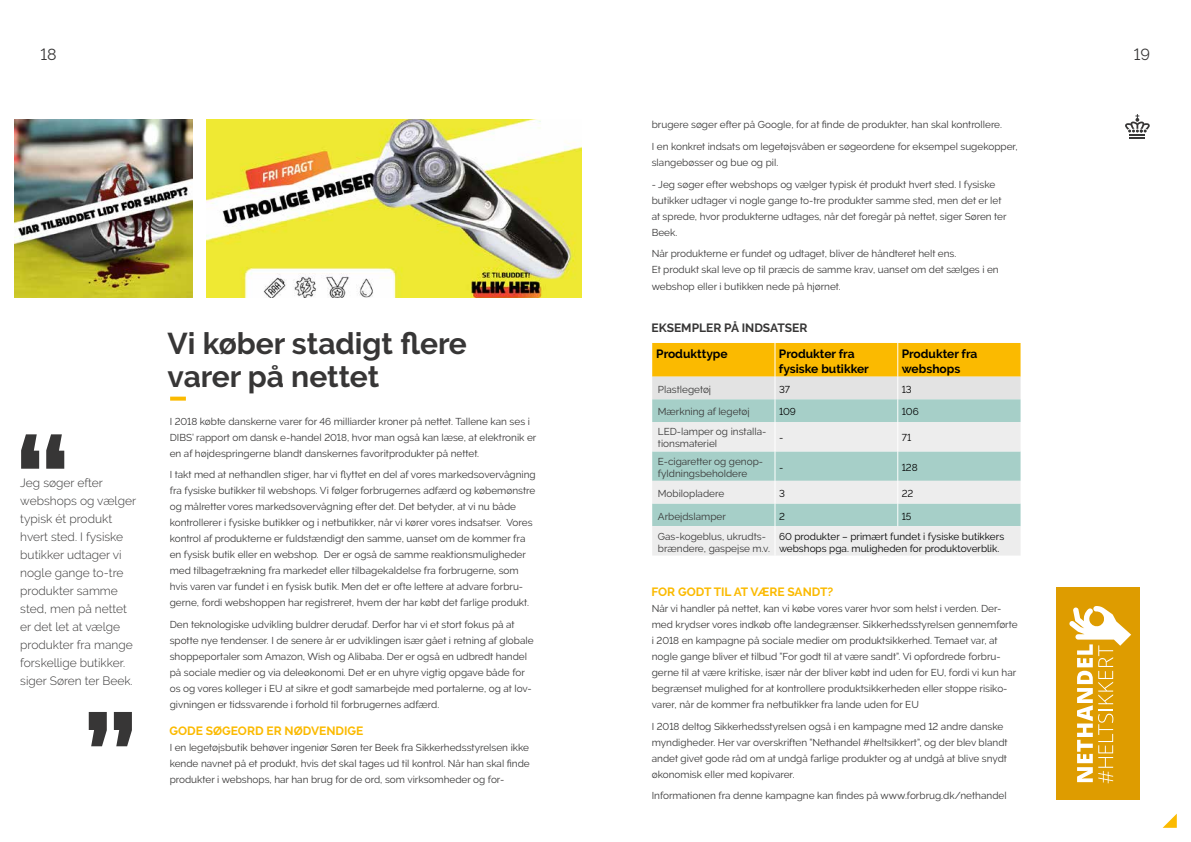
<style>
.page{position:relative;width:1191px;height:842px;background:#fff}
.page>*{position:absolute;margin:0;border:0;box-sizing:border-box;transform-origin:0 0}
.t1{font:700 30px/33px "Raleway";color:#373636}
.t2{font:16px "Raleway";color:#373636}
.t3{font:300 12px/18px "Raleway";color:#373636}
.t4{font:700 12px/14.4px "Raleway";color:#000}
.t5{font:700 12px "Raleway";color:#fbba00}
.t6{font:700 12px "Raleway";color:#373636}
.t7{font:10px/16px "Raleway";color:#373636}
.t8{font:10px/12px "Raleway";color:#000}
</style>
<div class="page">
<svg style="left:170px;top:397px;width:16px;height:4px"></svg>
<svg style="left:1125px;top:114px;width:24px;height:24px"></svg>
<svg style="left:1162px;top:814px;width:14px;height:14px"></svg>
<svg style="left:652px;top:451px;width:368px;height:105px;background:#cadedb"></svg>
<svg style="left:652px;top:343px;width:368px;height:108px;background:#e0d59a"></svg>
<hr style="left:774px;top:451px;width:1px;height:30px;background:#fff">
<hr style="left:897px;top:451px;width:1px;height:30px;background:#fff">
<svg style="left:774px;top:481px;width:1px;height:45px"></svg>
<svg style="left:897px;top:481px;width:1px;height:45px"></svg>
<hr style="left:774px;top:526px;width:1px;height:30px;background:#fff">
<img style="left:14px;top:119px;width:179px;height:179px">
<img style="left:206px;top:119px;width:375px;height:179px">
<svg style="left:21px;top:434px;width:43px;height:35px"></svg>
<svg style="left:89px;top:712px;width:43px;height:34px"></svg>
<div style="left:1056px;top:588px;width:84px;height:212px;background:#de9c00"></div>
<svg style="left:1069px;top:606px;width:62px;height:177px"></svg>
<h2 class="t2" style="left:41px;top:45px;width:18px">18</h2>
<h2 class="t2" style="left:1133px;top:45px;width:18px">19</h2>
<p class="t3" style="left:20px;top:474px;width:117px">Jeg søger efter webshops og vælger typisk ét produkt hvert sted. I fysiske butikker udtager vi nogle gange to-tre produkter samme sted, men på nettet er det let at vælge produkter fra mange forskellige butikker. siger Søren ter Beek.</p>
<h1 class="t1" style="left:168px;top:327px;width:301px">Vi køber stadigt flere varer på nettet</h1>
<p class="t7" style="left:170px;top:413px;width:368px">I 2018 købte danskerne varer for 46 milliarder kroner på nettet. Tallene kan ses i<br>DIBS’ rapport om dansk e-handel 2018, hvor man også kan læse, at elektronik er en af højdespringerne blandt danskernes favoritprodukter på nettet.</p>
<p class="t7" style="left:170px;top:467px;width:367px">I takt med at nethandlen stiger, har vi flyttet en del af vores markedsovervågning fra fysiske butikker til webshops. Vi følger forbrugernes adfærd og købemønstre og målretter vores markedsovervågning efter det. Det betyder, at vi nu både kontrollerer i fysiske butikker og i netbutikker, når vi kører vores indsatser. Vores kontrol af produkterne er fuldstændigt den samme, uanset om de kommer fra en fysisk butik eller en webshop. Der er også de samme reaktionsmuligheder med tilbagetrækning fra markedet eller tilbagekaldelse fra forbrugerne, som hvis varen var fundet i en fysisk butik. Men det er ofte lettere at advare forbru&shy;gerne, fordi webshoppen har registreret, hvem der har købt det farlige produkt.</p>
<p class="t7" style="left:170px;top:616px;width:365px">Den teknologiske udvikling buldrer derudaf. Derfor har vi et stort fokus på at spotte nye tendenser. I de senere år er udviklingen især gået i retning af globale shoppeportaler som Amazon, Wish og Alibaba. Der er også en udbredt handel på sociale medier og via deleøkonomi. Det er en uhyre vigtig opgave både for os og vores kolleger i EU at sikre et godt samarbejde med portalerne, og at lov&shy;givningen er tidssvarende i forhold til forbrugernes adfærd.</p>
<p class="t5" style="left:169px;top:724px;width:195px">GODE SØGEORD ER NØDVENDIGE</p>
<p class="t7" style="left:170px;top:740px;width:361px;text-align:justify">I en legetøjsbutik behøver ingeniør Søren ter Beek fra Sikkerhedsstyrelsen ikke kende navnet på et produkt, hvis det skal tages ud til kontrol. Når han skal finde produkter i webshops, har han brug for de ord, som virksomheder og for-</p>
<p class="t7" style="left:652px;top:114px;width:367px;line-height:21.7px">brugere søger efter på Google, for at finde de produkter, han skal kontrollere.<br>I en konkret indsats om legetøjsvåben er søgeordene for eksempel sugekopper,</p>
<p class="t7" style="left:652px;top:155px;width:128px">slangebøsser og bue og pil.</p>
<p class="t7" style="left:652px;top:176px;width:356px">- Jeg søger efter webshops og vælger typisk ét produkt hvert sted. I fysiske butikker udtager vi nogle gange to-tre produkter samme sted, men det er let at sprede, hvor produkterne udtages, når det foregår på nettet, siger Søren ter Beek.</p>
<p class="t7" style="left:652px;top:246px;width:348px">Når produkterne er fundet og udtaget, bliver de håndteret helt ens.<br>Et produkt skal leve op til præcis de samme krav, uanset om det sælges i en webshop eller i butikken nede på hjørnet.</p>
<p class="t6" style="left:651px;top:321px;width:157px">EKSEMPLER PÅ INDSATSER</p>
<p class="t4" style="left:656px;top:347px;width:73px">Produkttype</p>
<p class="t4" style="left:779px;top:347px;width:91px">Produkter fra fysiske butikker</p>
<p class="t4" style="left:901px;top:347px;width:77px">Produkter fra webshops</p>
<p class="t7" style="left:658px;top:381px;width:55px">Plastlegetøj</p>
<p class="t8" style="left:779px;top:383px;width:13px">37</p>
<p class="t8" style="left:901px;top:383px;width:11px">13</p>
<p class="t7" style="left:658px;top:404px;width:93px">Mærkning af legetøj</p>
<p class="t8" style="left:779px;top:406px;width:18px">109</p>
<p class="t8" style="left:901px;top:406px;width:18px">106</p>
<p class="t7" style="left:658px;top:426px;width:110px;line-height:12px">LED-lamper og installa&shy;tionsmateriel</p>
<p class="t8" style="left:779px;top:432px;width:6px">-</p>
<p class="t8" style="left:901px;top:432px;width:11px">71</p>
<p class="t7" style="left:658px;top:455px;width:107px;line-height:12px">E-cigaretter og genop&shy;fyldningsbeholdere</p>
<p class="t8" style="left:779px;top:461px;width:6px">-</p>
<p class="t8" style="left:901px;top:461px;width:17px">128</p>
<p class="t7" style="left:658px;top:485px;width:68px">Mobilopladere</p>
<p class="t8" style="left:779px;top:487px;width:7px">3</p>
<p class="t8" style="left:901px;top:487px;width:13px">22</p>
<p class="t7" style="left:658px;top:508px;width:69px">Arbejdslamper</p>
<p class="t8" style="left:779px;top:510px;width:7px">2</p>
<p class="t8" style="left:901px;top:510px;width:11px">15</p>
<p class="t7" style="left:658px;top:530px;width:114px;line-height:12px">Gas-kogeblus, ukrudts&shy;brændere, gaspejse m.v.</p>
<p class="t8" style="left:779px;top:530px;width:227px">60 produkter – primært fundet i fysiske butikkers webshops pga. muligheden for produktoverblik.</p>
<p class="t5" style="left:651px;top:585px;width:183px">FOR GODT TIL AT VÆRE SANDT?</p>
<p class="t7" style="left:652px;top:600px;width:367px">Når vi handler på nettet, kan vi købe vores varer hvor som helst i verden. Der&shy;med krydser vores indkøb ofte landegrænser. Sikkerhedsstyrelsen gennemførte i 2018 en kampagne på sociale medier om produktsikkerhed. Temaet var, at nogle gange bliver et tilbud ”For godt til at være sandt”. Vi opfordrede forbru&shy;gerne til at være kritiske, især når der bliver købt ind uden for EU, fordi vi kun har begrænset mulighed for at kontrollere produktsikkerheden eller stoppe risiko&shy;varer, når de kommer fra netbutikker fra lande uden for EU</p>
<p class="t7" style="left:652px;top:718px;width:357px">I 2018 deltog Sikkerhedsstyrelsen også i en kampagne med 12 andre danske myndigheder. Her var overskriften ”Nethandel #heltsikkert”, og der blev blandt andet givet gode råd om at undgå farlige produkter og at undgå at blive snydt økonomisk eller med kopivarer.</p>
<p class="t7" style="left:652px;top:788px;width:356px">Informationen fra denne kampagne kan findes på www.forbrug.dk/nethandel</p>
</div>
